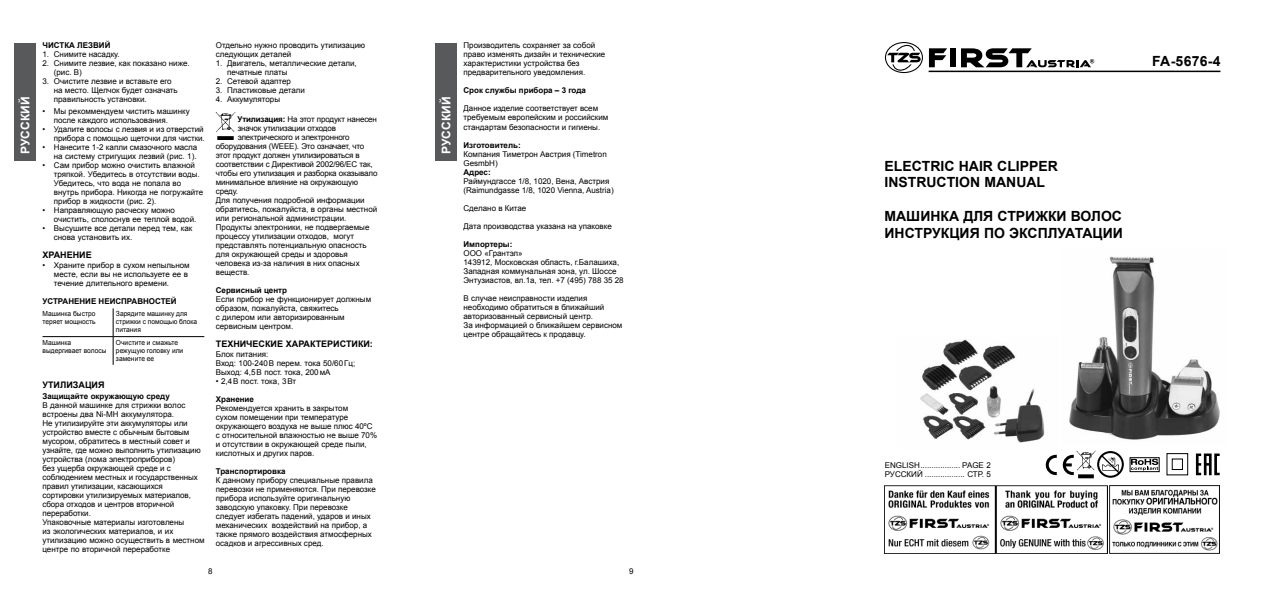
<style>
.page{position:relative;width:1263px;height:596px;background:#fff}
.page>*{position:absolute;margin:0;border:0;box-sizing:border-box;transform-origin:0 0}
.t1{font:700 14px/16.8px "Arial";color:#000}
.t2{font:700 12px "Arial";color:#fff}
.t3{font:700 9px "Arial";color:#000}
.t4{font:8px/9px "Arial";color:#000}
.t5{font:8px "Arial";letter-spacing:-.02em;color:#000}
.t6{font:700 8px "Arial";color:#000}
.t7{font:7px/8px "Arial";color:#000;scale:.95 1}
.s1{font-weight:700}
</style>
<div class="page">
<div style="left:14px;top:43px;width:22px;height:117px;background:#58595b"></div>
<svg style="left:929px;top:48px;width:18px;height:19px"></svg>
<div style="left:950px;top:48px;width:6px;height:19px;background:#000"></div>
<svg style="left:961px;top:48px;width:133px;height:19px"></svg>
<div style="left:885px;top:42px;width:38px;height:31px;border:1px solid #000;border-radius:50%"></div>
<svg style="left:887px;top:43px;width:34px;height:29px"></svg>
<hr style="left:928px;top:71px;width:292px;height:1px;background:#000">
<img style="left:1109px;top:485px;width:111px;height:68px">
<img style="left:884px;top:485px;width:111px;height:68px">
<img style="left:997px;top:485px;width:110px;height:68px">
<div style="left:435px;top:43px;width:22px;height:117px;background:#58595b"></div>
<img style="left:1069px;top:256px;width:151px;height:184px">
<img style="left:920px;top:339px;width:125px;height:104px">
<hr style="left:43px;top:336px;width:70px;height:1px;background:#000">
<hr style="left:113px;top:336px;width:91px;height:1px;background:#000">
<svg style="left:113px;top:308px;width:1px;height:56px"></svg>
<img style="left:216px;top:113px;width:19px;height:26px">
<svg style="left:1196px;top:453px;width:24px;height:22px"></svg>
<svg style="left:1046px;top:454px;width:28px;height:20px"></svg>
<svg style="left:1097px;top:451px;width:27px;height:26px"></svg>
<img style="left:1076px;top:450px;width:20px;height:29px">
<svg style="left:1130px;top:457px;width:29px;height:14px"></svg>
<svg style="left:1131px;top:458px;width:27px;height:12px"></svg>
<svg style="left:1166px;top:453px;width:22px;height:22px"></svg>
<h2 class="t2" style="left:17px;top:154px;width:59px;rotate:-90deg">РУССКИЙ</h2>
<p class="t6" style="left:43px;top:40px;width:69px">ЧИСТКА ЛЕЗВИЙ</p>
<p class="t4" style="left:43px;top:50px;width:79px">1. Снимите насадку.</p>
<p class="t4" style="left:54px;top:59px;width:137px;text-indent:-11px">2. Снимите лезвие, как показано ниже. (рис. B)</p>
<p class="t4" style="left:54px;top:77px;width:125px;text-indent:-11px">3. Очистите лезвие и вставьте его на место. Щелчок будет означать правильность установки.</p>
<p class="t4" style="left:54px;top:107px;width:137px;text-indent:-11px">• Мы рекоммендуем чистить машинку после каждого использования.</p>
<p class="t4" style="left:43px;top:125px;width:164px;text-align:right">• Удалите волосы с лезвия и из отверстий прибора с помощью щеточки для чистки.</p>
<p class="t4" style="left:43px;top:143px;width:156px;text-align:right">• Нанесите 1-2 капли смазочного масла на систему стригущих лезвий (рис. 1).</p>
<p class="t4" style="left:54px;top:161px;width:151px;text-indent:-11px">• Сам прибор можно очистить влажной тряпкой. Убедитесь в отсутствии воды.<br>Убедитесь, что вода не попала во внутрь прибора. Никогда не погружайте прибор в жидкости (рис. 2).</p>
<p class="t4" style="left:54px;top:206px;width:144px;text-indent:-11px">• Направляющую расческу можно очистить, сполоснув ее теплой водой.</p>
<p class="t4" style="left:54px;top:224px;width:140px;text-indent:-11px">• Высушите все детали перед тем, как снова установить их.</p>
<p class="t3" style="left:43px;top:249px;width:51px">ХРАНЕНИЕ</p>
<p class="t4" style="left:54px;top:261px;width:137px;text-indent:-11px">• Храните прибор в сухом непыльном месте, если вы не используете ее в течение длительного времени.</p>
<p class="t6" style="left:43px;top:296px;width:136px">УСТРАНЕНИЕ НЕИСПРАВНОСТЕЙ</p>
<p class="t7" style="left:43px;top:310px;width:58px">Машинка быстро теряет мощность</p>
<p class="t7" style="left:116px;top:310px;width:87px">Зарядите машинку для стрижки с помощью блока питания</p>
<p class="t7" style="left:43px;top:338px;width:69px">Машинка выдергивает волосы</p>
<p class="t7" style="left:116px;top:338px;width:72px">Очистите и смажьте режущую головку или замените ее</p>
<p class="t3" style="left:43px;top:378px;width:64px">УТИЛИЗАЦИЯ</p>
<p class="t6" style="left:43px;top:391px;width:129px">Защищайте окружающую среду</p>
<p class="t4" style="left:42px;top:400px;width:164px">В данной машинке для стрижки волос встроены два Ni-MH аккумулятора.<br>Не утилизируйте эти аккумуляторы или устройство вместе с обычным бытовым мусором, обратитесь в местный совет и узнайте, где можно выполнить утилизацию устройства (лома электроприборов)<br>без ущерба окружающей среде и с соблюдением местных и государственных правил утилизации, касающихся сортировки утилизируемых материалов, сбора отходов и центров вторичной переработки.<br>Упаковочные материалы изготовлены<br>из экологических материалов, и их утилизацию можно осуществить в местном центре по вторичной переработке</p>
<p class="t4" style="left:216px;top:41px;width:151px">Отдельно нужно проводить утилизацию следующих деталей</p>
<p class="t4" style="left:227px;top:59px;width:131px;text-indent:-11px">1. Двигатель, металлические детали, печатные платы</p>
<p class="t4" style="left:216px;top:77px;width:77px">2. Сетевой адаптер</p>
<p class="t4" style="left:216px;top:86px;width:91px">3. Пластиковые детали</p>
<p class="t4" style="left:216px;top:95px;width:66px">4. Аккумуляторы</p>
<p class="t5" style="left:237px;top:114px;width:141px"><span class="s1">Утилизация:</span> На этот продукт нанесен</p>
<p class="t5" style="left:238px;top:123px;width:100px">значок утилизации отходов</p>
<p class="t5" style="left:238px;top:132px;width:114px">электрического и электронного</p>
<p class="t5" style="left:216px;top:141px;width:150px">оборудования (WEEE). Это означает, что</p>
<p class="t5" style="left:216px;top:150px;width:145px">этот продукт должен утилизироваться в</p>
<p class="t5" style="left:216px;top:159px;width:158px">соответствии с Директивой 2002/96/EC так,</p>
<p class="t5" style="left:216px;top:168px;width:163px">чтобы его утилизация и разборка оказывало</p>
<p class="t5" style="left:216px;top:177px;width:144px">минимальное влияние на окружающую</p>
<p class="t4" style="left:216px;top:187px;width:24px">среду.</p>
<p class="t4" style="left:216px;top:196px;width:150px">Для получения подробной информации</p>
<p class="t4" style="left:216px;top:205px;width:163px">обратитесь, пожалуйста, в органы местной</p>
<p class="t4" style="left:216px;top:214px;width:132px">или региональной администрации.</p>
<p class="t4" style="left:216px;top:223px;width:155px">Продукты электроники, не подвергаемые</p>
<p class="t4" style="left:216px;top:232px;width:140px">процессу утилизации отходов, могут</p>
<p class="t4" style="left:216px;top:241px;width:152px">представлять потенциальную опасность</p>
<p class="t4" style="left:216px;top:250px;width:134px">для окружающей среды и здоровья</p>
<p class="t4" style="left:216px;top:259px;width:145px">человека из-за наличия в них опасных</p>
<p class="t4" style="left:216px;top:268px;width:35px">веществ.</p>
<p class="t6" style="left:216px;top:285px;width:73px">Сервисный центр</p>
<p class="t4" style="left:216px;top:295px;width:157px">Если прибор не функционирует должным образом, пожалуйста, свяжитесь<br>с дилером или авторизированным сервисным центром.</p>
<p class="t3" style="left:216px;top:338px;width:159px">ТЕХНИЧЕСКИЕ ХАРАКТЕРИСТИКИ:</p>
<p class="t4" style="left:216px;top:349px;width:141px">Блок питания:<br>Вход: 100-240В перем. тока 50/60Гц;<br>Выход: 4,5В пост. тока, 200мА</p>
<p class="t4" style="left:216px;top:376px;width:82px">• 2,4В пост. тока, 3Вт</p>
<p class="t6" style="left:216px;top:393px;width:40px">Хранение</p>
<p class="t4" style="left:216px;top:403px;width:163px">Рекомендуется хранить в закрытом<br>сухом помещении при температуре окружающего воздуха не выше плюс 40ºС с относительной влажностью не выше 70% и отсутствии в окружающей среде пыли, кислотных и других паров.</p>
<p class="t6" style="left:216px;top:465px;width:71px">Транспортировка</p>
<p class="t4" style="left:216px;top:475px;width:162px">К данному прибору специальные правила перевозки не применяются. При перевозке прибора используйте оригинальную заводскую упаковку. При перевозке следует избегать падений, ударов и иных механических воздействий на прибор, а также прямого воздействия атмосферных осадков и агрессивных сред.</p>
<p class="t4" style="left:208px;top:567px;width:6px">8</p>
<h2 class="t2" style="left:438px;top:154px;width:59px;rotate:-90deg">РУССКИЙ</h2>
<p class="t4" style="left:463px;top:41px;width:143px">Производитель сохраняет за собой право изменять дизайн и технические характеристики устройства без предварительного уведомления.</p>
<p class="t6" style="left:463px;top:85px;width:124px">Срок службы прибора – 3 года</p>
<p class="t4" style="left:463px;top:104px;width:146px">Данное изделие соответствует всем требуемым европейским и российским стандартам безопасности и гигиены.</p>
<p class="t6" style="left:463px;top:139px;width:59px">Изготовитель:</p>
<p class="t4" style="left:463px;top:149px;width:145px">Компания Тиметрон Австрия (Timetron<br>GesmbH)</p>
<p class="t6" style="left:463px;top:166px;width:29px">Адрес:</p>
<p class="t4" style="left:463px;top:176px;width:152px">Раймундгассе 1/8, 1020, Вена, Австрия (Raimundgasse 1/8, 1020 Vienna, Austria)</p>
<p class="t4" style="left:463px;top:203px;width:64px">Сделано в Китае</p>
<p class="t4" style="left:463px;top:221px;width:150px">Дата производства указана на упаковке</p>
<p class="t6" style="left:463px;top:238px;width:50px">Импортеры:</p>
<p class="t4" style="left:463px;top:248px;width:162px">ООО «Грантэл»<br>143912, Московская область, г.Балашиха, Западная коммунальная зона, ул. Шоссе Энтузиастов, вл.1а, тел. +7 (495) 788 35 28</p>
<p class="t4" style="left:463px;top:293px;width:160px">В случае неисправности изделия необходимо обратиться в ближайший авторизованный сервисный центр.<br>За информацией о ближайшем сервисном центре обращайтесь к продавцу.</p>
<p class="t4" style="left:629px;top:567px;width:6px">9</p>
<h1 class="t1" style="left:1152px;top:53px;width:70px">FA-5676-4</h1>
<h1 class="t1" style="left:884px;top:157px;width:175px">ELECTRIC HAIR CLIPPER<br>INSTRUCTION MANUAL</h1>
<h1 class="t1" style="left:884px;top:208px;width:240px">МАШИНКА ДЛЯ СТРИЖКИ ВОЛОС<br>ИНСТРУКЦИЯ ПО ЭКСПЛУАТАЦИИ</h1>
<p class="t4" style="left:885px;top:460px;width:107px">ENGLISH.................. PAGE 2<br>РУССКИЙ .................. СТР. 5</p>
</div>
